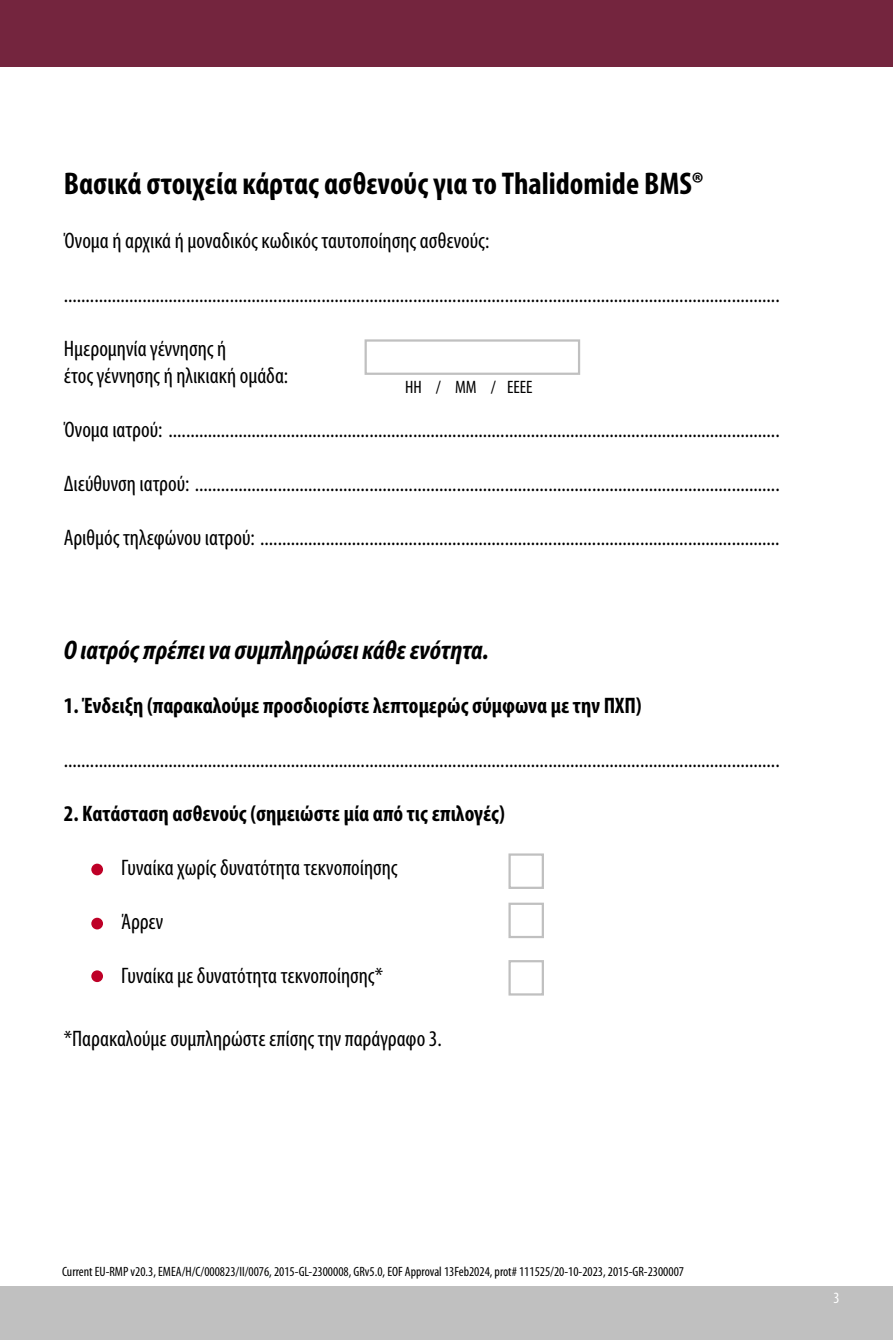
<style>
.page{position:relative;width:893px;height:1340px;background:#fff}
.page>*{position:absolute;margin:0;border:0;box-sizing:border-box;transform-origin:0 0}
.t1{font:700 condensed 31.5px "Myriad Pro";color:#000}
.t2{font:italic 700 condensed 27px "Myriad Pro";color:#000}
.t3{font:condensed 22.5px/27px "Myriad Pro";color:#000}
.t4{font:700 condensed 22.5px "Myriad Pro";color:#000}
.t5{font:condensed 18px "Myriad Pro";color:#000}
.t6{font:condensed 15.75px "Myriad Pro";color:#fff}
.t7{font:condensed 13.5px "Myriad Pro";color:#000}
</style>
<div class="page">
<div style="left:0;top:1285px;width:893px;height:54px;background:#c0c0c0"></div>
<div style="left:0;top:0;width:893px;height:67px;background:#74253e"></div>
<div style="left:365px;top:339px;width:215px;height:36px;border:2px solid #c0c0c0"></div>
<div style="left:508px;top:853px;width:36px;height:36px;border:2px solid #c0c0c0"></div>
<div style="left:508px;top:902px;width:36px;height:36px;border:2px solid #c0c0c0"></div>
<div style="left:508px;top:960px;width:36px;height:35px;border:2px solid #c0c0c0"></div>
<div style="left:91px;top:863px;width:12px;height:12px;background:#be0027;border-radius:50%"></div>
<div style="left:91px;top:917px;width:12px;height:12px;background:#be0027;border-radius:50%"></div>
<div style="left:91px;top:970px;width:12px;height:12px;background:#be0027;border-radius:50%"></div>
<h1 class="t1" style="left:64px;top:164px;width:641px">Βασικά στοιχεία κάρτας ασθενούς για το Thalidomide BMS®</h1>
<p class="t3" style="left:64px;top:228px;width:427px">Όνομα ή αρχικά ή μοναδικός κωδικός ταυτοποίησης ασθενούς:</p>
<p class="t3" style="left:64px;top:282px;width:717px">....................................................................................................................................................................</p>
<p class="t3" style="left:64px;top:336px;width:226px">Ημερομηνία γέννησης ή<br>έτος γέννησης ή ηλικιακή ομάδα:</p>
<p class="t3" style="left:64px;top:417px;width:717px">Όνομα ιατρού: ............................................................................................................................................</p>
<p class="t3" style="left:64px;top:471px;width:717px">Διεύθυνση ιατρού: ......................................................................................................................................</p>
<p class="t3" style="left:64px;top:525px;width:717px">Αριθμός τηλεφώνου ιατρού: .......................................................................................................................</p>
<p class="t5" style="left:405px;top:377px;width:129px">ΗΗ / ΜΜ / ΕΕΕΕ</p>
<p class="t2" style="left:64px;top:635px;width:427px">Ο ιατρός πρέπει να συμπληρώσει κάθε ενότητα.</p>
<p class="t4" style="left:64px;top:691px;width:579px">1. Ένδειξη (παρακαλούμε προσδιορίστε λεπτομερώς σύμφωνα με την ΠΧΠ)</p>
<p class="t3" style="left:64px;top:746px;width:717px">....................................................................................................................................................................</p>
<p class="t4" style="left:64px;top:799px;width:443px">2. Κατάσταση ασθενούς (σημειώστε μία από τις επιλογές)</p>
<p class="t3" style="left:121px;top:854px;width:278px">Γυναίκα χωρίς δυνατότητα τεκνοποίησης</p>
<p class="t3" style="left:121px;top:908px;width:44px">Άρρεν</p>
<p class="t3" style="left:121px;top:962px;width:263px">Γυναίκα με δυνατότητα τεκνοποίησης*</p>
<p class="t3" style="left:64px;top:1025px;width:380px">*Παρακαλούμε συμπληρώστε επίσης την παράγραφο 3.</p>
<p class="t7" style="left:62px;top:1264px;width:623px">Current EU-RMP v20.3, EMEA/H/C/000823/II/0076, 2015-GL-2300008, GRv5.0, EOF Approval 13Feb2024, prot# 111525/20-10-2023, 2015-GR-2300007</p>
<p class="t6" style="left:833px;top:1288px;width:8px">3</p>
</div>
